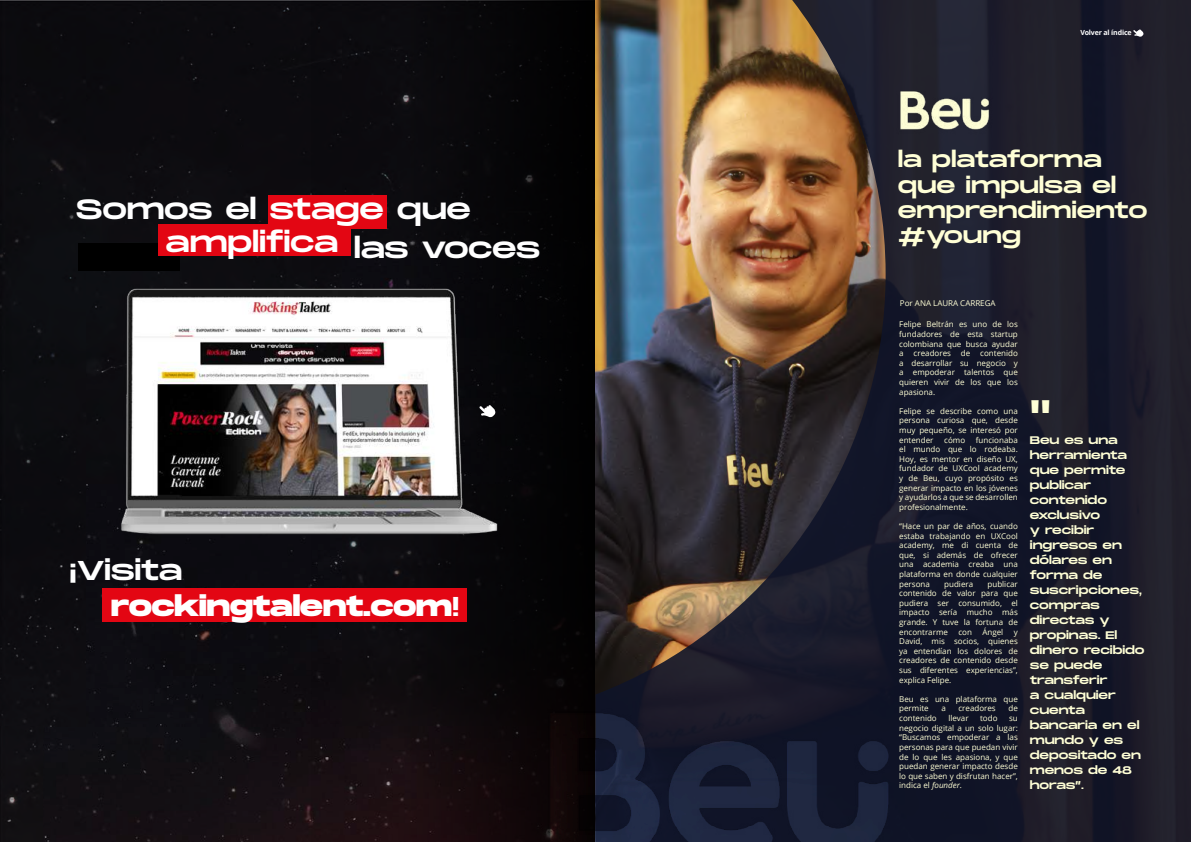
<style>
.page{position:relative;width:1191px;height:842px;background:#fff}
.page>*{position:absolute;margin:0;border:0;box-sizing:border-box;transform-origin:0 0}
.t1{font:40px "Monument Extended";color:#ffffd6}
.t2{font:27.9px/33.6px "Monument Extended";letter-spacing:-.01em;color:#fff}
.t3{font:800 27.2px "Monument Extended";color:#fff}
.t4{font:27.2px "Monument Extended";letter-spacing:-.01em;color:#fff}
.t5{font:21.7px/25.3px "Monument Extended";letter-spacing:-.01em;color:#ffffd6}
.t6{font:11px/15px "Monument Extended";letter-spacing:-.01em;color:#ffffd6}
.t7{font:8px/9.6px "Open Sans";color:#ffffd6;text-align:justify}
.t8{font:700 7px "Open Sans";letter-spacing:-.02em;color:#fff}
.s1{font-weight:400}
.s2{font-style:italic}
</style>
<div class="page">
<div style="left:0;top:0;width:311px;height:842px;background:#0d0d11"></div>
<svg style="left:311px;top:0;width:284px;height:842px;fill:#0a080b"></svg>
<div style="left:102px;top:588px;width:365px;height:34px;background:#e30613"></div>
<div style="left:78px;top:244px;width:101px;height:27px;background:#000"></div>
<img style="left:111px;top:279px;width:395px;height:270px">
<svg style="left:479px;top:405px;width:17px;height:13px"></svg>
<div style="left:158px;top:224px;width:192px;height:32px;background:#e30613"></div>
<div style="left:268px;top:196px;width:118px;height:33px;background:#e30613"></div>
<img style="left:595px;top:0;width:596px;height:842px">
<img style="left:890px;top:86px;width:108px;height:49px">
<img style="left:512px;top:690px;width:414px;height:152px">
<svg style="left:1133px;top:29px;width:11px;height:8px"></svg>
<h2 class="t2" style="left:166px;top:191px;width:376px;text-indent:-90px">Somos el stage que amplifica las voces</h2>
<h3 class="t4" style="left:70px;top:551px;width:115px">¡Visita</h3>
<h3 class="t3" style="left:111px;top:586px;width:349px">rockingtalent.com<span class="s1">!</span></h3>
<p class="t8" style="left:1080px;top:28px;width:53px">Volver al índice</p>
<h3 class="t5" style="left:897px;top:146px;width:251px">la plataforma que impulsa el emprendimiento #young</h3>
<p class="t7" style="left:900px;top:298px;width:97px">Por ANA LAURA CARREGA</p>
<p class="t7" style="left:899px;top:319px;width:120px">Felipe Beltrán es uno de los fundadores de esta startup colombiana que busca ayudar a creadores de contenido a desarrollar su negocio y a empoderar talentos que quieren vivir de los que los apasiona.</p>
<p class="t7" style="left:899px;top:406px;width:120px">Felipe se describe como una persona curiosa que, desde muy pequeño, se interesó por entender</p>
<p class="t7" style="left:944px;top:435px;width:22px">cómo</p>
<p class="t7" style="left:899px;top:435px;width:120px;text-indent:77px">funcionaba el mundo que lo rodeaba.<br>Hoy, es mentor en diseño UX, fundador de UXCool academy y de Beu, cuyo propósito es generar impacto en los jóvenes y ayudarlos a que se desarrollen profesionalmente.</p>
<p class="t7" style="left:899px;top:521px;width:120px">“Hace un par de años, cuando estaba trabajando en UXCool academy, me di cuenta de que, si además de ofrecer una academia creaba una plataforma en donde cualquier persona</p>
<p class="t7" style="left:899px;top:579px;width:120px;text-indent:88px">publicar contenido de valor para que pudiera ser consumido, el impacto sería mucho más grande. Y tuve la fortuna de encontrarme</p>
<p class="t7" style="left:944px;top:579px;width:30px">pudiera</p>
<p class="t7" style="left:958px;top:627px;width:15px">con</p>
<p class="t7" style="left:982px;top:627px;width:22px">Ángel</p>
<p class="t7" style="left:899px;top:627px;width:120px;text-indent:115px">y David, mis socios, quienes ya entendían los dolores de creadores de contenido desde sus diferentes experiencias”, explica Felipe.</p>
<p class="t7" style="left:899px;top:694px;width:120px">Beu es una plataforma que permite</p>
<p class="t7" style="left:941px;top:703px;width:6px">a</p>
<p class="t7" style="left:958px;top:703px;width:39px">creadores</p>
<p class="t7" style="left:1008px;top:703px;width:11px">de</p>
<p class="t7" style="left:899px;top:713px;width:39px">contenido</p>
<p class="t7" style="left:948px;top:713px;width:22px">llevar</p>
<p class="t7" style="left:980px;top:713px;width:19px">todo</p>
<p class="t7" style="left:899px;top:713px;width:120px;text-indent:110px">su negocio digital a un solo lugar: “Buscamos empoderar a las personas para que puedan vivir de lo que les apasiona, y que puedan generar impacto desde lo que saben y disfrutan hacer”, indica el <span class="s2">founder.</span></p>
<h1 class="t1" style="left:1029px;top:386px;width:23px">"</h1>
<p class="t6" style="left:1029px;top:432px;width:116px">Beu es una herramienta que permite publicar contenido exclusivo<br>y recibir ingresos en dólares en forma de suscripciones, compras directas y propinas. El dinero recibido se puede transferir<br>a cualquier cuenta bancaria en el mundo y es depositado en menos de 48 horas”.</p>
</div>
